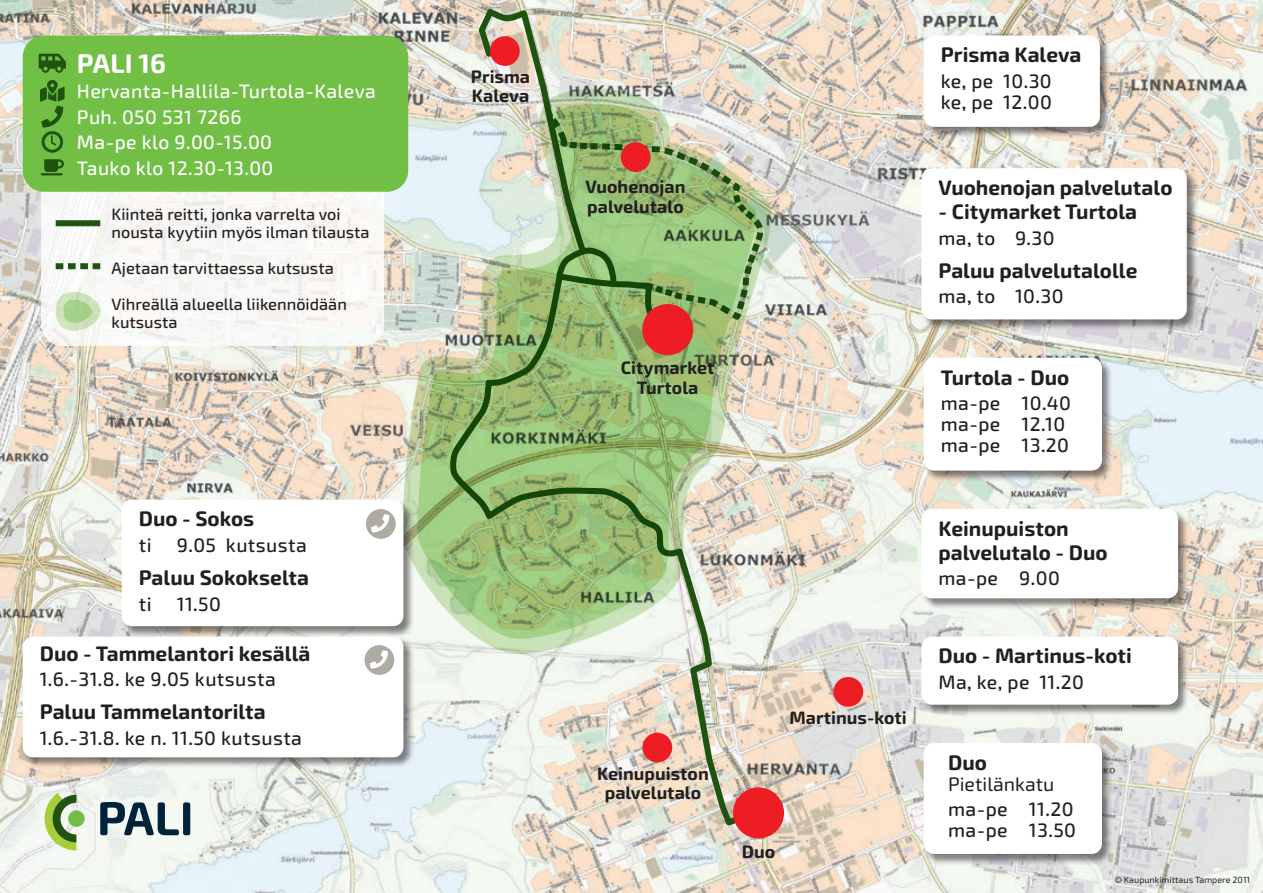
<style>
.page{position:relative;width:1263px;height:893px;background:#fff}
.page>*{position:absolute;margin:0;border:0;box-sizing:border-box;transform-origin:0 0}
.t1{font:700 27px "Exo Soft";color:#fff}
.t2{font:700 21px "Exo Soft";color:#231f20}
.t3{font:500 19.5px "Exo Soft";letter-spacing:.02em;color:#231f20}
.t4{font:500 19.5px "Exo Soft";letter-spacing:.02em;color:#fff}
.t5{font:19.5px "Exo Soft";color:#231f20}
.t6{font:700 18px "Exo Soft";color:#231f20}
.t7{font:500 16.5px "Exo Soft";color:#231f20}
.t8{font:9px "Exo Soft";color:#231f20}
</style>
<div class="page">
<img style="left:0;top:0;width:1263px;height:893px">
<svg style="left:100px;top:802px;width:90px;height:33px"></svg>
<svg style="left:45px;top:793px;width:31px;height:57px"></svg>
<div style="left:68px;top:810px;width:17px;height:17px;background:#71bf44;border-radius:50%"></div>
<svg style="left:444px;top:655px;width:300px;height:175px"></svg>
<svg style="left:475px;top:8px;width:292px;height:80px;background:#d9ccbc"></svg>
<img style="left:401px;top:88px;width:372px;height:567px">
<div style="left:833px;top:677px;width:30px;height:30px;background:#ee1d23;border-radius:50%"></div>
<div style="left:642px;top:733px;width:30px;height:29px;background:#ee1d23;border-radius:50%"></div>
<div style="left:733px;top:787px;width:51px;height:51px;background:#ee1d23;border-radius:50%"></div>
<div style="left:41px;top:133px;width:343px;height:213px;background:#f8f8f5;border-radius:21px"></div>
<svg style="left:60px;top:296px;width:36px;height:31px"></svg>
<div style="left:56px;top:292px;width:44px;height:39px;border:8px solid #b6da9b;border-radius:15px"></div>
<div style="left:56px;top:220px;width:44px;height:6px;background:#1f5310"></div>
<svg style="left:56px;top:263px;width:44px;height:6px"></svg>
<div style="left:23px;top:36px;width:385px;height:156px;background:#71bf44;border-radius:21px"></div>
<svg style="left:40px;top:159px;width:24px;height:16px"></svg>
<svg style="left:39px;top:54px;width:27px;height:19px"></svg>
<svg style="left:40px;top:80px;width:25px;height:73px"></svg>
<div style="left:22px;top:636px;width:392px;height:132px;background:#231f20;opacity:.55"></div>
<div style="left:23px;top:637px;width:380px;height:120px;background:#fff;border-radius:10px"></div>
<div style="left:365px;top:645px;width:29px;height:30px;background:#adaba2;border-radius:50%"></div>
<svg style="left:370px;top:650px;width:18px;height:18px"></svg>
<div style="left:121px;top:499px;width:293px;height:138px;background:#231f20;opacity:.55"></div>
<div style="left:122px;top:500px;width:281px;height:126px;background:#fff;border-radius:10px"></div>
<div style="left:366px;top:509px;width:30px;height:30px;background:#adaba2;border-radius:50%"></div>
<svg style="left:371px;top:514px;width:18px;height:18px"></svg>
<div style="left:642px;top:304px;width:51px;height:51px;background:#ee1d23;border-radius:50%"></div>
<div style="left:621px;top:142px;width:29px;height:30px;background:#ee1d23;border-radius:50%"></div>
<div style="left:923px;top:35px;width:187px;height:103px;background:#231f20;opacity:.55"></div>
<div style="left:924px;top:36px;width:176px;height:91px;background:#fff;border-radius:10px"></div>
<div style="left:921px;top:508px;width:268px;height:101px;background:#231f20;opacity:.55"></div>
<div style="left:921px;top:509px;width:257px;height:89px;background:#fff;border-radius:10px"></div>
<div style="left:921px;top:167px;width:277px;height:163px;background:#231f20;opacity:.55"></div>
<div style="left:921px;top:168px;width:266px;height:151px;background:#fff;border-radius:10px"></div>
<div style="left:921px;top:636px;width:268px;height:79px;background:#231f20;opacity:.55"></div>
<div style="left:921px;top:637px;width:257px;height:68px;background:#fff;border-radius:10px"></div>
<div style="left:923px;top:357px;width:189px;height:124px;background:#231f20;opacity:.55"></div>
<div style="left:924px;top:358px;width:178px;height:113px;background:#fff;border-radius:10px"></div>
<div style="left:923px;top:742px;width:189px;height:123px;background:#231f20;opacity:.55"></div>
<div style="left:924px;top:743px;width:178px;height:111px;background:#fff;border-radius:10px"></div>
<p class="t1" style="left:77px;top:47px;width:90px">PALI 16</p>
<p class="t4" style="left:77px;top:80px;width:300px">Hervanta-Hallila-Turtola-Kaleva</p>
<p class="t4" style="left:77px;top:106px;width:166px">Puh. 050 531 7266</p>
<p class="t4" style="left:77px;top:131px;width:197px">Ma-pe klo 9.00-15.00</p>
<p class="t4" style="left:77px;top:157px;width:198px">Tauko klo 12.30-13.00</p>
<p class="t7" style="left:111px;top:205px;width:231px">Kiinteä reitti, jonka varrelta voi</p>
<p class="t7" style="left:111px;top:223px;width:260px">nousta kyytiin myös ilman tilausta</p>
<p class="t7" style="left:111px;top:259px;width:224px">Ajetaan tarvittaessa kutsusta</p>
<p class="t7" style="left:111px;top:295px;width:237px">Vihreällä alueella liikennöidään</p>
<p class="t7" style="left:111px;top:313px;width:68px">kutsusta</p>
<p class="t2" style="left:139px;top:507px;width:117px">Duo - Sokos</p>
<p class="t3" style="left:139px;top:534px;width:14px">ti</p>
<p class="t3" style="left:177px;top:534px;width:131px">9.05 kutsusta</p>
<p class="t2" style="left:139px;top:565px;width:172px">Paluu Sokokselta</p>
<p class="t3" style="left:139px;top:592px;width:14px">ti</p>
<p class="t3" style="left:177px;top:592px;width:46px">11.50</p>
<p class="t2" style="left:40px;top:641px;width:272px">Duo - Tammelantori kesällä</p>
<p class="t3" style="left:40px;top:668px;width:237px">1.6.-31.8. ke 9.05 kutsusta</p>
<p class="t2" style="left:40px;top:700px;width:227px">Paluu Tammelantorilta</p>
<p class="t3" style="left:40px;top:727px;width:264px">1.6.-31.8. ke n. 11.50 kutsusta</p>
<p class="t6" style="left:471px;top:66px;width:61px">Prisma</p>
<p class="t6" style="left:472px;top:85px;width:59px">Kaleva</p>
<p class="t6" style="left:585px;top:176px;width:102px">Vuohenojan</p>
<p class="t6" style="left:587px;top:196px;width:98px">palvelutalo</p>
<p class="t6" style="left:621px;top:357px;width:95px">Citymarket</p>
<p class="t6" style="left:637px;top:377px;width:63px">Turtola</p>
<p class="t6" style="left:597px;top:762px;width:113px">Keinupuiston</p>
<p class="t6" style="left:605px;top:782px;width:98px">palvelutalo</p>
<p class="t6" style="left:789px;top:707px;width:119px">Martinus-koti</p>
<p class="t6" style="left:742px;top:841px;width:35px">Duo</p>
<p class="t2" style="left:941px;top:43px;width:142px">Prisma Kaleva</p>
<p class="t3" style="left:941px;top:70px;width:113px">ke, pe 10.30</p>
<p class="t3" style="left:941px;top:91px;width:113px">ke, pe 12.00</p>
<p class="t2" style="left:938px;top:175px;width:235px">Vuohenojan palvelutalo</p>
<p class="t2" style="left:938px;top:199px;width:200px">- Citymarket Turtola</p>
<p class="t3" style="left:938px;top:226px;width:118px">ma, to 9.30</p>
<p class="t2" style="left:938px;top:258px;width:201px">Paluu palvelutalolle</p>
<p class="t3" style="left:938px;top:285px;width:127px">ma, to 10.30</p>
<p class="t2" style="left:941px;top:365px;width:130px">Turtola - Duo</p>
<p class="t3" style="left:941px;top:392px;width:132px">ma-pe 10.40</p>
<p class="t3" style="left:941px;top:413px;width:126px">ma-pe 12.10</p>
<p class="t3" style="left:941px;top:434px;width:130px">ma-pe 13.20</p>
<p class="t2" style="left:938px;top:516px;width:132px">Keinupuiston</p>
<p class="t2" style="left:938px;top:540px;width:171px">palvelutalo - Duo</p>
<p class="t3" style="left:938px;top:567px;width:123px">ma-pe 9.00</p>
<p class="t2" style="left:938px;top:644px;width:195px">Duo - Martinus-koti</p>
<p class="t3" style="left:938px;top:671px;width:147px">Ma, ke, pe 11.20</p>
<p class="t2" style="left:948px;top:750px;width:40px">Duo</p>
<p class="t5" style="left:948px;top:773px;width:108px">Pietilänkatu</p>
<p class="t3" style="left:948px;top:798px;width:127px">ma-pe 11.20</p>
<p class="t3" style="left:948px;top:819px;width:129px">ma-pe 13.50</p>
<p class="t8" style="left:1114px;top:875px;width:137px">© Kaupunkimittaus Tampere 2011</p>
</div>
